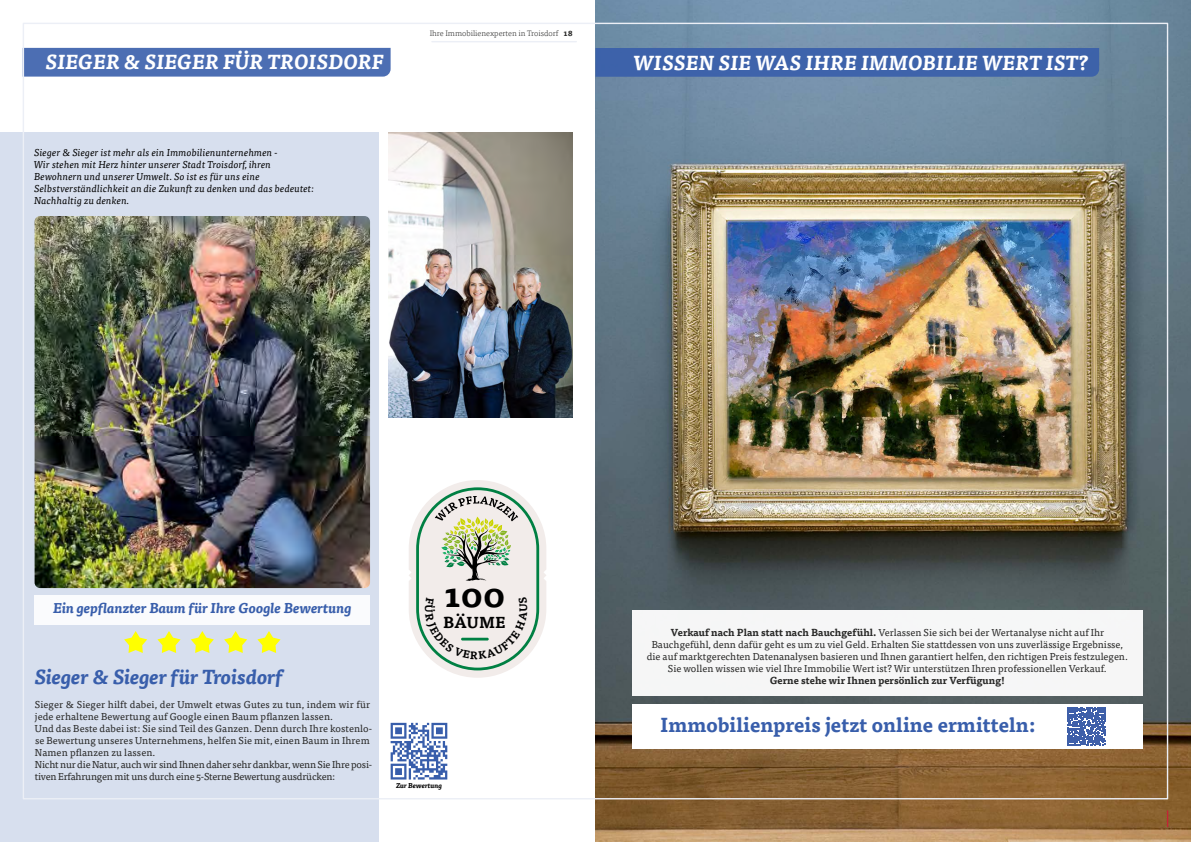
<style>
.page{position:relative;width:1191px;height:842px;background:#fff}
.page>*{position:absolute;margin:0;border:0;box-sizing:border-box;transform-origin:0 0}
.t1{font:700 32.9px "Tisa OT";color:#000}
.t2{font:italic 700 20px "Tisa Pro";letter-spacing:.01em;color:#fff}
.t3{font:700 20px "Tisa Pro";color:#385eab}
.t4{font:italic 700 20px "Tisa Pro";color:#385eab}
.t5{font:700 15.7px "Tisa OT";letter-spacing:-.015em;color:#000}
.t6{font:italic 700 14px "Tisa Pro";color:#385eab}
.t7{font:700 10.7px "Tisa OT";color:#000}
.t8{font:10px/12px "Tisa Pro";color:#282827;text-align:center}
.t9{font:italic 10px/12px "Tisa Pro";letter-spacing:.01em;color:#000}
.t10{font:700 10px "Tisa Pro";color:#282827}
.t11{font:300 8px "Tisa Pro";color:#282827}
.t12{font:italic 700 7px "Tisa OT";color:#000}
.s1{font-weight:700}
</style>
<div class="page">
<hr style="left:432px;top:41px;width:144px;height:1px;background:#eceff6">
<img style="left:595px;top:0;width:596px;height:842px">
<div style="left:632px;top:610px;width:510px;height:86px;background:#f6f6f6"></div>
<div style="left:595px;top:48px;width:504px;height:29px;background:#3e63aa"></div>
<div style="left:632px;top:704px;width:510px;height:44px;background:#fff"></div>
<svg style="left:1067px;top:707px;width:38px;height:38px"></svg>
<div style="left:25px;top:48px;width:365px;height:29px;background:#4c6eb3"></div>
<div style="left:0;top:132px;width:379px;height:710px;background:#d7dfee"></div>
<img style="left:35px;top:216px;width:335px;height:372px">
<svg style="left:124px;top:631px;width:23px;height:22px"></svg>
<svg style="left:157px;top:631px;width:23px;height:22px"></svg>
<svg style="left:191px;top:631px;width:23px;height:22px"></svg>
<svg style="left:224px;top:631px;width:23px;height:22px"></svg>
<svg style="left:257px;top:631px;width:23px;height:22px"></svg>
<div style="left:35px;top:595px;width:335px;height:29px;background:#fff"></div>
<svg style="left:390px;top:723px;width:57px;height:56px"></svg>
<svg style="left:1166px;top:811px;width:2px;height:15px"></svg>
<img style="left:389px;top:132px;width:184px;height:286px">
<svg style="left:409px;top:480px;width:137px;height:198px"></svg>
<h2 class="t2" style="left:45px;top:46px;width:339px">SIEGER &amp; SIEGER FÜR TROISDORF</h2>
<p class="t9" style="left:34px;top:146px;width:281px">Sieger &amp; Sieger ist mehr als ein Immobilienunternehmen -<br>Wir stehen mit Herz hinter unserer Stadt Troisdorf, ihren Bewohnern und unserer Umwelt. So ist es für uns eine Selbstverständlichkeit an die Zukunft zu denken und das bedeutet:<br>Nachhaltig zu denken.</p>
<p class="t11" style="left:430px;top:28px;width:145px">Ihre Immobilienexperten in Troisdorf <span class="s1">18</span></p>
<h2 class="t2" style="left:633px;top:47px;width:456px">WISSEN SIE WAS IHRE IMMOBILIE WERT IST?</h2>
<h3 class="t6" style="left:53px;top:597px;width:300px">Ein gepflanzter Baum für Ihre Google Bewertung</h3>
<h2 class="t4" style="left:35px;top:661px;width:250px">Sieger &amp; Sieger für Troisdorf</h2>
<p class="t8" style="left:35px;top:698px;width:339px;text-align:left">Sieger &amp; Sieger hilft dabei, der Umwelt etwas Gutes zu tun, indem wir für jede erhaltene Bewertung auf Google einen Baum pflanzen lassen.<br>Und das Beste dabei ist: Sie sind Teil des Ganzen. Denn durch Ihre kostenlo&shy;se Bewertung unseres Unternehmens, helfen Sie mit, einen Baum in Ihrem Namen pflanzen zu lassen.<br>Nicht nur die Natur, auch wir sind Ihnen daher sehr dankbar, wenn Sie Ihre posi&shy;tiven Erfahrungen mit uns durch eine 5-Sterne Bewertung ausdrücken:</p>
<h1 class="t1" style="left:444px;top:575px;width:63px">100</h1>
<h3 class="t5" style="left:443px;top:613px;width:64px">BÄUME</h3>
<p class="t7" style="left:435px;top:604px;width:10px;rotate:90deg">Ü</p>
<p class="t7" style="left:517px;top:612px;width:10px;rotate:-90deg">U</p>
<p class="t12" style="left:396px;top:781px;width:47px">Zur Bewertung</p>
<p class="t8" style="left:647px;top:626px;width:482px"><span class="s1">Verkauf nach Plan statt nach Bauchgefühl.</span> Verlassen Sie sich bei der Wertanalyse nicht auf Ihr Bauchgefühl, denn dafür geht es um zu viel Geld. Erhalten Sie stattdessen von uns zuverlässige Ergebnisse, die auf marktgerechten Datenanalysen basieren und Ihnen garantiert helfen, den richtigen Preis festzulegen.<br>Sie wollen wissen wie viel Ihre Immobilie Wert ist? Wir unterstützen Ihren professionellen Verkauf.</p>
<p class="t10" style="left:769px;top:672px;width:237px">Gerne stehe wir Ihnen persönlich zur Verfügung!</p>
<h2 class="t3" style="left:660px;top:709px;width:377px">Immobilienpreis jetzt online ermitteln:</h2>
</div>
